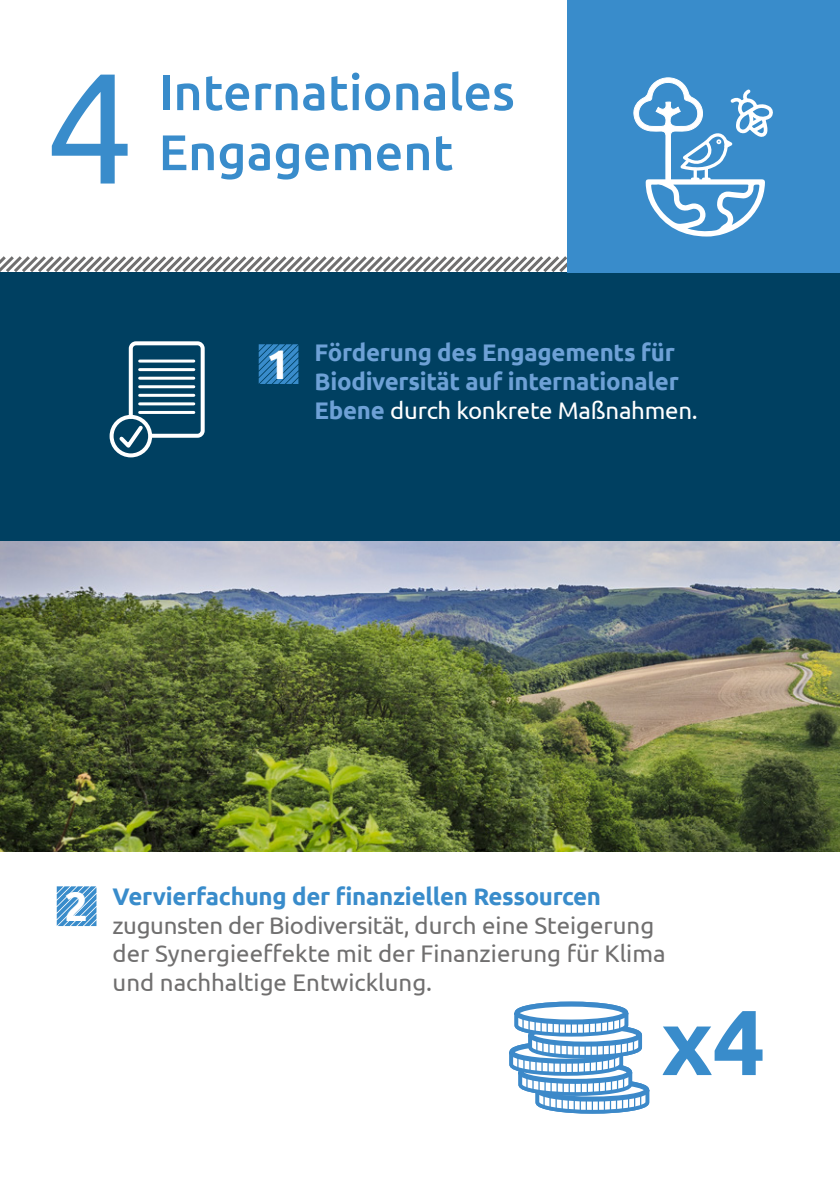
<style>
.page{position:relative;width:840px;height:1191px;background:#fff}
.page>*{position:absolute;margin:0;border:0;box-sizing:border-box;transform-origin:0 0}
.t1{font:157.2px "Ubuntu";color:#398ccb}
.t2{font:700 92.2px "Ubuntu";color:#398ccb}
.t3{font:500 50px "Ubuntu";color:#398ccb}
.t4{font:700 41.2px "Ubuntu";color:#fff}
.Intro{font:24px/28.8px "Ubuntu";color:#706f6f}
.Intro-2{font:700 24px/28.8px "Ubuntu";letter-spacing:-.01em;color:#6ea1d6}
.s1{font-weight:400;color:#fff}
.s2{font-weight:700;color:#398ccb}
</style>
<div class="page">
<svg style="left:0;top:256px;width:567px;height:16px"></svg>
<div style="left:0;top:272px;width:839px;height:270px;background:#004061"></div>
<div style="left:567px;top:0;width:272px;height:272px;background:#398ccb"></div>
<svg style="left:633px;top:77px;width:140px;height:160px"></svg>
<div style="left:109px;top:415px;width:43px;height:42px;border:4px solid #fff;border-radius:50%"></div>
<svg style="left:116px;top:341px;width:89px;height:111px"></svg>
<svg style="left:258px;top:344px;width:40px;height:40px"></svg>
<svg style="left:57px;top:886px;width:39px;height:40px"></svg>
<svg style="left:509px;top:1008px;width:141px;height:106px"></svg>
<svg style="left:516px;top:1004px;width:109px;height:18px"></svg>
<div style="left:514px;top:1001px;width:114px;height:23px;border:5px solid #3c89c9;border-radius:50%"></div>
<img style="left:0;top:542px;width:839px;height:309px">
<p class="t1" style="left:45px;top:32px;width:90px">4</p>
<p class="t3" style="left:159px;top:61px;width:357px">Internationales</p>
<p class="t3" style="left:159px;top:121px;width:296px">Engagement</p>
<p class="t4" style="left:266px;top:339px;width:25px">1</p>
<p class="Intro-2" style="left:314px;top:338px;width:384px">Förderung des Engagements für<br>Biodiversität auf internationaler<br>Ebene <span class="s1">durch konkrete Maßnahmen.</span></p>
<p class="t4" style="left:65px;top:881px;width:25px">2</p>
<p class="Intro" style="left:113px;top:881px;width:554px"><span class="s2">Vervierfachung der finanziellen Ressourcen </span>zugunsten der Biodiversität, durch eine Steigerung der Synergieeffekte mit der Finanzierung für Klima und nachhaltige Entwicklung.</p>
<p class="t2" style="left:661px;top:986px;width:105px">x4</p>
</div>
